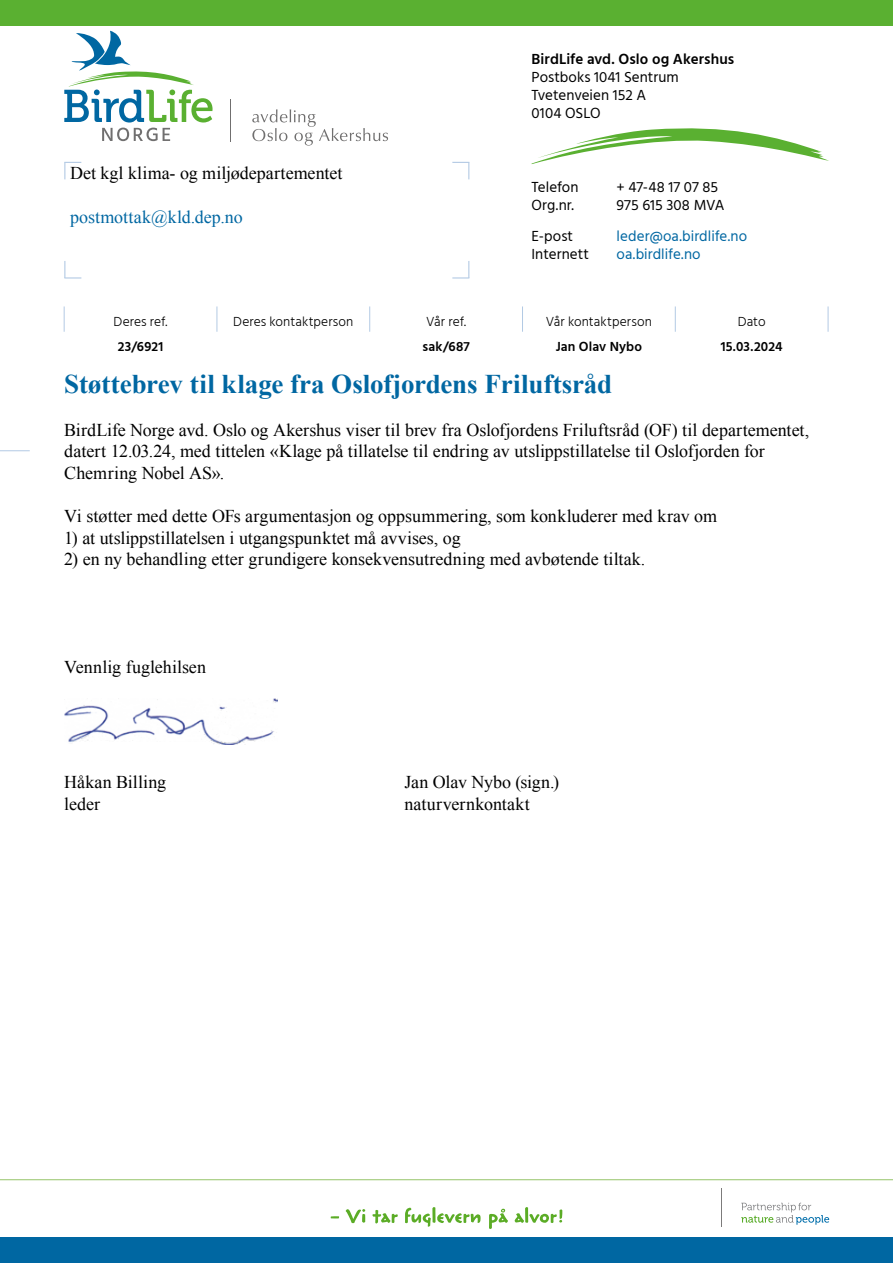
<style>
.page{position:relative;width:893px;height:1263px;background:#fff}
.page>*{position:absolute;margin:0;border:0;box-sizing:border-box;transform-origin:0 0}
.t1{font:700 27px "Times New Roman";letter-spacing:-.005em;color:#0067a2}
.t2{font:18px/21.6px "Times New Roman";color:#000}
.t3{font:18px "Times New Roman";color:#0067a2}
.t4{font:15px/18px "Hind Madurai";letter-spacing:.005em;color:#000}
.t5{font:15px "Hind Madurai";letter-spacing:.005em;color:#0067a2}
.t6{font:600 15px "Hind Madurai";letter-spacing:.005em;color:#000}
.t7{font:300 13.5px "Hind Madurai";letter-spacing:.005em;color:#000}
.t8{font:600 13.5px "Hind Madurai";letter-spacing:.015em;color:#000}
</style>
<div class="page">
<div style="left:0;top:1237px;width:893px;height:26px;background:#0067a2"></div>
<div style="left:0;top:0;width:893px;height:26px;background:#5ab031"></div>
<svg style="left:741px;top:1203px;width:88px;height:22px"></svg>
<hr style="left:721px;top:1188px;width:1px;height:39px;background:#7c7b7b">
<svg style="left:331px;top:1209px;width:34px;height:14px"></svg>
<svg style="left:372px;top:1210px;width:26px;height:13px"></svg>
<svg style="left:405px;top:1207px;width:76px;height:20px"></svg>
<svg style="left:489px;top:1209px;width:19px;height:20px"></svg>
<svg style="left:515px;top:1207px;width:47px;height:16px"></svg>
<svg style="left:531px;top:128px;width:298px;height:36px"></svg>
<hr style="left:231px;top:99px;width:1px;height:42px;background:#706f6f">
<svg style="left:252px;top:109px;width:136px;height:37px"></svg>
<svg style="left:64px;top:31px;width:149px;height:110px"></svg>
<svg style="left:64px;top:306px;width:1px;height:26px"></svg>
<svg style="left:217px;top:306px;width:1px;height:26px"></svg>
<svg style="left:369px;top:306px;width:1px;height:26px"></svg>
<svg style="left:522px;top:306px;width:1px;height:26px"></svg>
<svg style="left:675px;top:306px;width:1px;height:26px"></svg>
<svg style="left:828px;top:306px;width:1px;height:26px"></svg>
<img style="left:64px;top:698px;width:214px;height:47px">
<hr style="left:0;top:1179px;width:893px;height:1px;background:#a1cb79">
<svg style="left:64px;top:162px;width:17px;height:17px"></svg>
<svg style="left:452px;top:162px;width:17px;height:17px"></svg>
<svg style="left:64px;top:261px;width:17px;height:18px"></svg>
<svg style="left:452px;top:261px;width:17px;height:18px"></svg>
<hr style="left:0;top:450px;width:30px;height:1px;background:#b3cae4">
<p class="t2" style="left:70px;top:162px;width:274px">Det kgl klima- og miljødepartementet</p>
<p class="t3" style="left:70px;top:204px;width:174px">postmottak@kld.dep.no</p>
<p class="t6" style="left:531px;top:50px;width:204px">BirdLife avd. Oslo og Akershus</p>
<p class="t4" style="left:531px;top:69px;width:149px">Postboks 1041 Sentrum<br>Tvetenveien 152 A<br>0104 OSLO</p>
<p class="t4" style="left:531px;top:179px;width:49px">Telefon</p>
<p class="t4" style="left:617px;top:179px;width:103px">+ 47-48 17 07 85</p>
<p class="t4" style="left:531px;top:197px;width:44px">Org.nr.</p>
<p class="t4" style="left:617px;top:197px;width:109px">975 615 308 MVA</p>
<p class="t4" style="left:531px;top:227px;width:43px">E-post</p>
<p class="t5" style="left:617px;top:227px;width:132px">leder@oa.birdlife.no</p>
<p class="t4" style="left:531px;top:245px;width:59px">Internett</p>
<p class="t5" style="left:617px;top:245px;width:86px">oa.birdlife.no</p>
<p class="t7" style="left:114px;top:313px;width:55px">Deres ref.</p>
<p class="t7" style="left:233px;top:313px;width:122px">Deres kontaktperson</p>
<p class="t7" style="left:426px;top:313px;width:41px">Vår ref.</p>
<p class="t7" style="left:546px;top:313px;width:108px">Vår kontaktperson</p>
<p class="t7" style="left:738px;top:313px;width:29px">Dato</p>
<p class="t8" style="left:118px;top:338px;width:47px">23/6921</p>
<p class="t8" style="left:422px;top:338px;width:49px">sak/687</p>
<p class="t8" style="left:556px;top:338px;width:88px">Jan Olav Nybo</p>
<p class="t8" style="left:721px;top:338px;width:63px">15.03.2024</p>
<h1 class="t1" style="left:64px;top:365px;width:549px">Støttebrev til klage fra Oslofjordens Friluftsråd</h1>
<p class="t2" style="left:64px;top:419px;width:746px">BirdLife Norge avd. Oslo og Akershus viser til brev fra Oslofjordens Friluftsråd (OF) til departementet, datert 12.03.24, med tittelen «Klage på tillatelse til endring av utslippstillatelse til Oslofjorden for<br>Chemring Nobel AS».</p>
<p class="t2" style="left:64px;top:505px;width:654px">Vi støtter med dette OFs argumentasjon og oppsummering, som konkluderer med krav om</p>
<p class="t2" style="left:64px;top:527px;width:398px">1) at utslippstillatelsen i utgangspunktet må avvises, og</p>
<p class="t2" style="left:64px;top:548px;width:583px">2) en ny behandling etter grundigere konsekvensutredning med avbøtende tiltak.</p>
<p class="t2" style="left:64px;top:656px;width:143px">Vennlig fuglehilsen</p>
<p class="t2" style="left:64px;top:771px;width:103px">Håkan Billing</p>
<p class="t2" style="left:404px;top:771px;width:156px">Jan Olav Nybo (sign.)</p>
<p class="t2" style="left:64px;top:793px;width:37px">leder</p>
<p class="t2" style="left:404px;top:793px;width:127px">naturvernkontakt</p>
</div>
